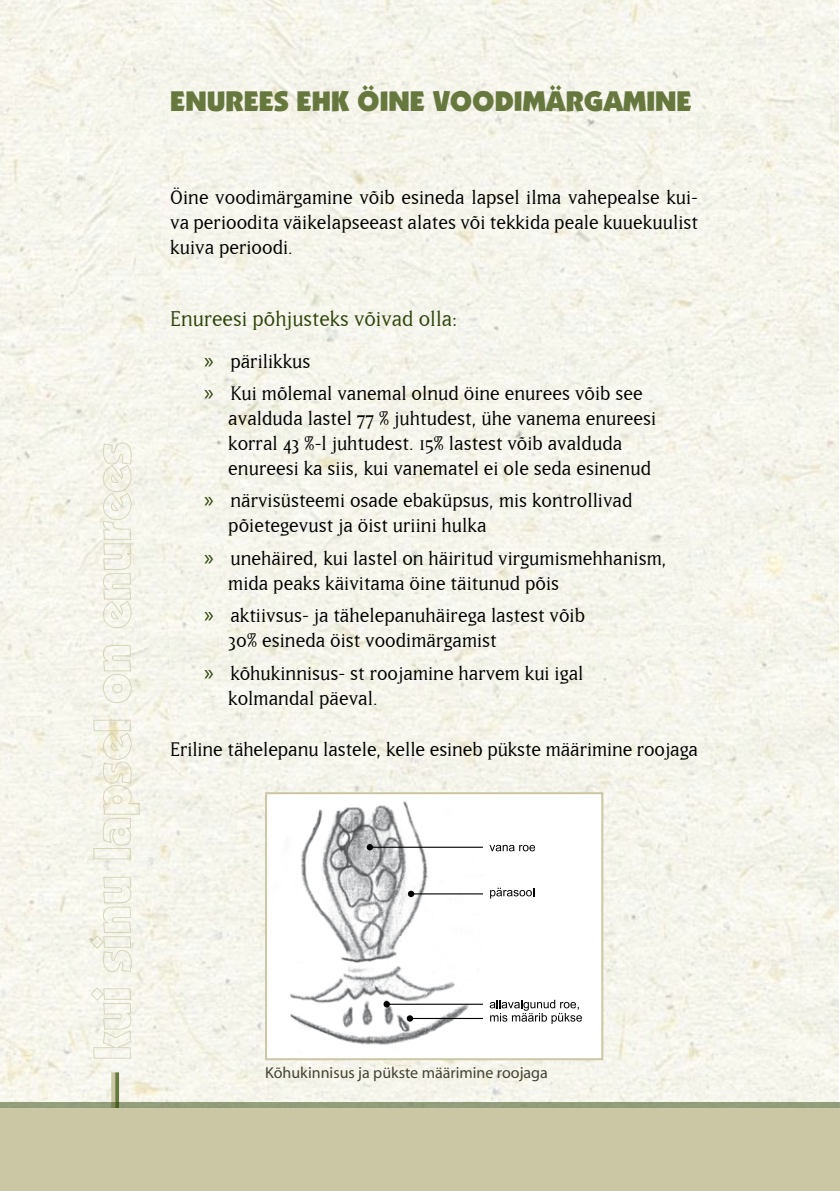
<style>
.page{position:relative;width:840px;height:1191px;background:#fff}
.page>*{position:absolute;margin:0;border:0;box-sizing:border-box;transform-origin:0 0}
.t1{font:28px "Boulder";color:#67783e}
.t2{font:25px "Matrix";color:#2f450b}
.t3{font:23px/25px "Matrix";color:#000}
.t4{font:23px/32.4px "Myriad Pro";color:#2f450b}
.t5{font:16px "Myriad";color:#454233}
</style>
<div class="page">
<img style="left:0;top:0;width:837px;height:1102px">
<svg style="left:115px;top:1072px;width:4px;height:30px"></svg>
<svg style="left:111px;top:1072px;width:4px;height:30px"></svg>
<div style="left:0;top:1102px;width:839px;height:89px;background:#929d7b"></div>
<div style="left:0;top:1108px;width:839px;height:83px;background:#cbc7a4"></div>
<svg style="left:90px;top:442px;width:50px;height:617px"></svg>
<hr style="left:839px;top:1102px;width:1px;height:89px;background:#2f450b">
<hr style="left:839px;top:1108px;width:1px;height:83px;background:#cbc7a4">
<div style="left:266px;top:793px;width:336px;height:266px;background:#fff"></div>
<img style="left:290px;top:801px;width:193px;height:244px">
<hr style="left:409px;top:1018px;width:73px;height:1px;background:#000">
<hr style="left:386px;top:1003px;width:96px;height:1px;background:#000">
<hr style="left:411px;top:893px;width:71px;height:1px;background:#000">
<hr style="left:369px;top:846px;width:113px;height:1px;background:#000">
<div style="left:406px;top:1015px;width:7px;height:6px;background:#000;border-radius:50%"></div>
<svg style="left:383px;top:1001px;width:6px;height:6px"></svg>
<svg style="left:407px;top:890px;width:7px;height:7px"></svg>
<div style="left:366px;top:844px;width:7px;height:6px;background:#000;border-radius:50%"></div>
<svg style="left:489px;top:845px;width:46px;height:6px"></svg>
<svg style="left:490px;top:887px;width:44px;height:11px"></svg>
<svg style="left:489px;top:999px;width:92px;height:25px"></svg>
<div style="left:265px;top:792px;width:338px;height:268px;border:2px solid #cbc7a4"></div>
<p class="t1" style="left:170px;top:85px;width:522px">ENUREES EHK ÖINE VOODIMÄRGAMINE</p>
<p class="t3" style="left:170px;top:185px;width:529px;text-align:justify">Öine voodimärgamine võib esineda lapsel ilma vahepealse kui&shy;va perioodita väikelapseeast alates või tekkida peale kuuekuulist kuiva perioodi.</p>
<p class="t2" style="left:170px;top:306px;width:289px">Enureesi põhjusteks võivad olla:</p>
<p class="t3" style="left:230px;top:344px;width:413px;line-height:32.4px">pärilikkus<br>Kui mõlemal vanemal olnud öine enurees võib see</p>
<p class="t3" style="left:228px;top:406px;width:429px">avalduda lastel 77 % juhtudest, ühe vanema enureesi korral 43 %-l juhtudest. 15% lastest võib avalduda enureesi ka siis, kui vanematel ei ole seda esinenud</p>
<p class="t3" style="left:228px;top:488px;width:405px">närvisüsteemi osade ebaküpsus, mis kontrollivad põietegevust ja öist uriini hulka</p>
<p class="t3" style="left:228px;top:545px;width:440px">unehäired, kui lastel on häiritud virgumismehhanism, mida peaks käivitama öine täitunud põis</p>
<p class="t3" style="left:228px;top:603px;width:358px">aktiivsus- ja tähelepanuhäirega lastest võib<br>30% esineda öist voodimärgamist</p>
<p class="t3" style="left:228px;top:660px;width:356px">kõhukinnisus- st roojamine harvem kui igal kolmandal päeval.</p>
<p class="t3" style="left:170px;top:737px;width:529px">Eriline tähelepanu lastele, kelle esineb pükste määrimine roojaga</p>
<p class="t4" style="left:204px;top:343px;width:11px">» »</p>
<p class="t4" style="left:204px;top:483px;width:11px">»</p>
<p class="t4" style="left:204px;top:540px;width:11px">»</p>
<p class="t4" style="left:204px;top:598px;width:11px">»</p>
<p class="t4" style="left:204px;top:655px;width:11px">»</p>
<p class="t5" style="left:265px;top:1064px;width:284px">Kõhukinnisus ja pükste määrimine roojaga</p>
</div>
